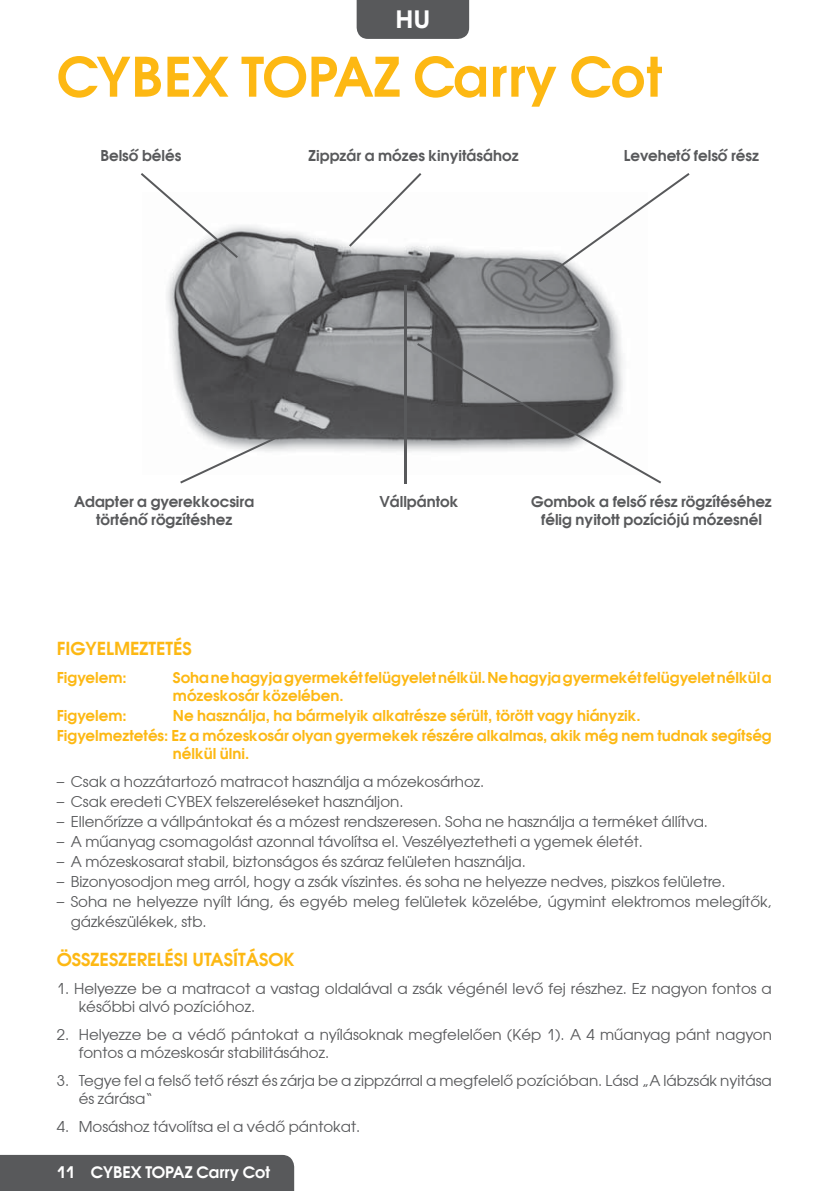
<style>
.page{position:relative;width:840px;height:1191px;background:#fff}
.page>*{position:absolute;margin:0;border:0;box-sizing:border-box;transform-origin:0 0}
.t1{font:700 54px "Avant Garde Gothic TT";color:#fdb813}
.t2{font:700 24px "Avant Garde Gothic TT";color:#fff;scale:1.1 1}
.t3{font:700 18px "Avant Garde Gothic TT";color:#fdb813}
.t4{font:700 16px "Avant Garde Gothic TT";color:#fff}
.t5{font:15px/18px "Avant Garde Gothic TT";color:#58595b}
.t6{font:700 15px/18px "Avant Garde Gothic TT";color:#fdb813}
.t7{font:700 15px/18px "Avant Garde Gothic TT";color:#58595b;text-align:center}
</style>
<div class="page">
<div style="left:0;top:1154px;width:294px;height:37px;background:#58595b"></div>
<div style="left:356px;top:0;width:113px;height:39px;background:#58595b"></div>
<img style="left:166px;top:225px;width:455px;height:249px">
<svg style="left:141px;top:173px;width:97px;height:85px"></svg>
<svg style="left:349px;top:173px;width:72px;height:74px"></svg>
<svg style="left:538px;top:173px;width:151px;height:109px"></svg>
<svg style="left:417px;top:343px;width:243px;height:140px"></svg>
<hr style="left:404px;top:286px;width:2px;height:198px;background:#58595b">
<svg style="left:180px;top:424px;width:123px;height:59px"></svg>
<h2 class="t2" style="left:395px;top:4px;width:33px">HU</h2>
<h1 class="t1" style="left:57px;top:43px;width:607px">CYBEX TOPAZ Carry Cot</h1>
<p class="t7" style="left:100px;top:147px;width:82px">Belső bélés</p>
<p class="t7" style="left:308px;top:147px;width:211px">Zippzár a mózes kinyitásához</p>
<p class="t7" style="left:623px;top:147px;width:136px">Levehető felső rész</p>
<p class="t7" style="left:74px;top:492px;width:182px">Adapter a gyerekkocsira történő rögzítéshez</p>
<p class="t3" style="left:57px;top:637px;width:137px">FIGYELMEZTETÉS</p>
<p class="t7" style="left:379px;top:492px;width:81px">Vállpántok</p>
<p class="t7" style="left:531px;top:492px;width:242px">Gombok a felső rész rögzítéséhez félig nyitott pozíciójú mózesnél</p>
<p class="t6" style="left:57px;top:668px;width:71px">Figyelem:</p>
<p class="t6" style="left:173px;top:668px;width:600px">Soha ne hagyja gyermekét felügyelet nélkül. Ne hagyja gyermekét felügyelet nélkül a mózeskosár közelében.</p>
<p class="t6" style="left:57px;top:706px;width:71px">Figyelem:</p>
<p class="t6" style="left:57px;top:705px;width:716px;line-height:20px;text-indent:116px">Ne használja, ha bármelyik alkatrésze sérült, törött vagy hiányzik.<br>Figyelmeztetés: Ez a mózeskosár olyan gyermekek részére alkalmas, akik még nem tudnak segítség</p>
<p class="t6" style="left:173px;top:744px;width:78px">nélkül ülni.</p>
<p class="t5" style="left:57px;top:772px;width:429px">– Csak a hozzátartozó matracot használja a mózekosárhoz.</p>
<p class="t5" style="left:57px;top:792px;width:348px">– Csak eredeti CYBEX felszereléseket használjon.</p>
<p class="t5" style="left:57px;top:812px;width:652px">– Ellenőrízze a vállpántokat és a mózest rendszeresen. Soha ne használja a terméket állítva.</p>
<p class="t5" style="left:57px;top:832px;width:587px">– A műanyag csomagolást azonnal távolítsa el. Veszélyeztetheti a ygemek életét.</p>
<p class="t5" style="left:57px;top:852px;width:470px">– A mózeskosarat stabil, biztonságos és száraz felületen használja.</p>
<p class="t5" style="left:57px;top:872px;width:670px">– Bizonyosodjon meg arról, hogy a zsák víszintes. és soha ne helyezze nedves, piszkos felületre.</p>
<p class="t5" style="left:71px;top:891px;width:702px;line-height:20px;text-indent:-14px">– Soha ne helyezze nyílt láng, és egyéb meleg felületek közelébe, úgymint elektromos melegítők, gázkészülékek, stb.</p>
<p class="t3" style="left:57px;top:948px;width:239px">ÖSSZESZERELÉSI UTASÍTÁSOK</p>
<p class="t5" style="left:79px;top:979px;width:694px;text-indent:-22px">1. Helyezze be a matracot a vastag oldalával a zsák végénél levő fej részhez. Ez nagyon fontos a későbbi alvó pozícióhoz.</p>
<p class="t5" style="left:79px;top:1025px;width:694px;text-indent:-22px">2. Helyezze be a védő pántokat a nyílásoknak megfelelően (Kép 1). A 4 műanyag pánt nagyon fontos a mózeskosár stabilitásához.</p>
<p class="t5" style="left:79px;top:1071px;width:694px;text-indent:-22px">3. Tegye fel a felső tető részt és zárja be a zippzárral a megfelelő pozícióban. Lásd „A lábzsák nyitása és zárása“</p>
<p class="t5" style="left:57px;top:1117px;width:305px">4. Mosáshoz távolítsa el a védő pántokat.</p>
<p class="t4" style="left:57px;top:1162px;width:19px">11</p>
<p class="t4" style="left:91px;top:1162px;width:181px">CYBEX TOPAZ Carry Cot</p>
</div>
